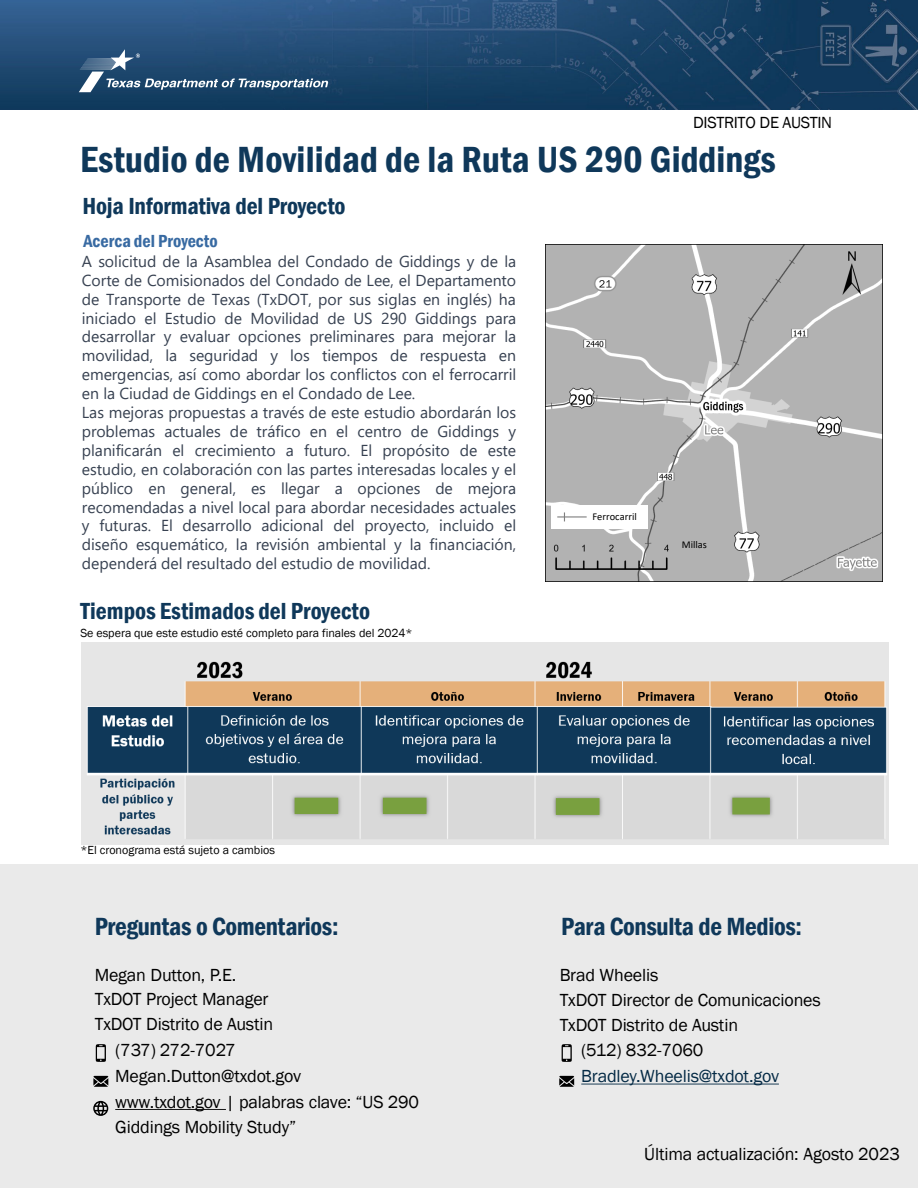
<style>
.page{position:relative;width:918px;height:1188px;background:#fff}
.page>*{position:absolute;margin:0;border:0;box-sizing:border-box;transform-origin:0 0}
.t1{font:600 condensed 37.5px "Franklin Gothic";letter-spacing:.005em;color:#0f385a}
.t2{font:600 condensed 25.5px "Franklin Gothic";letter-spacing:-.01em;color:#0f385a}
.t3{font:600 condensed 24px "Franklin Gothic";letter-spacing:-.005em;color:#0f385a}
.t4{font:18px/26px "Franklin Gothic";letter-spacing:-.01em;color:#000}
.t5{font:18px "Franklin Gothic";letter-spacing:-.01em;color:#042a45}
.t6{font:600 condensed 18px "Franklin Gothic";color:#386aa2}
.t7{font:16.5px "Franklin Gothic";letter-spacing:-.02em;color:#000}
.t8{font:15.9px/18.9px "Segoe UI";color:#374151;text-align:justify}
.t9{font:12px "Franklin Gothic";color:#000}
.t10{font:10.5px "Calibri";letter-spacing:-.005em;color:#000}
</style>
<div class="page">
<img style="left:0;top:0;width:918px;height:109px">
<div style="left:1px;top:864px;width:917px;height:324px;background:#eaeaea"></div>
<svg style="left:581px;top:1084px;width:198px;height:1px"></svg>
<svg style="left:79px;top:49px;width:249px;height:43px;background:#385d7f"></svg>
<svg style="left:562px;top:1044px;width:10px;height:18px"></svg>
<svg style="left:559px;top:1076px;width:15px;height:11px"></svg>
<img style="left:546px;top:244px;width:336px;height:337px">
<svg style="left:115px;top:1109px;width:111px;height:1px"></svg>
<svg style="left:96px;top:1044px;width:10px;height:18px"></svg>
<svg style="left:93px;top:1076px;width:15px;height:11px"></svg>
<svg style="left:93px;top:1101px;width:15px;height:15px"></svg>
<div style="left:552px;top:505px;width:96px;height:24px;background:#fff"></div>
<hr style="left:557px;top:516px;width:30px;height:2px;background:#7f7f7f">
<div style="left:671px;top:532px;width:49px;height:24px;background:#b2b2b2"></div>
<img style="left:81px;top:642px;width:807px;height:203px">
<p class="t7" style="left:693px;top:113px;width:141px">DISTRITO DE AUSTIN</p>
<p class="t1" style="left:80px;top:134px;width:697px">Estudio de Movilidad de la Ruta US 290 Giddings</p>
<p class="t3" style="left:82px;top:190px;width:265px">Hoja Informativa del Proyecto</p>
<p class="t6" style="left:83px;top:229px;width:136px">Acerca del Proyecto</p>
<p class="t8" style="left:82px;top:250px;width:436px">A solicitud de la Asamblea del Condado de Giddings y de la Corte de Comisionados del Condado de Lee, el Departamento de Transporte de Texas (TxDOT, por sus siglas en inglés) ha iniciado el Estudio de Movilidad de US 290 Giddings para desarrollar y evaluar opciones preliminares para mejorar la movilidad, la seguridad y los tiempos de respuesta en emergencias, así como abordar los conflictos con el ferrocarril en la Ciudad de Giddings en el Condado de Lee.</p>
<p class="t8" style="left:82px;top:402px;width:436px">Las mejoras propuestas a través de este estudio abordarán los problemas actuales de tráfico en el centro de Giddings y planificarán el crecimiento a futuro. El propósito de este estudio, en colaboración con las partes interesadas locales y el público en general, es llegar a opciones de mejora recomendadas a nivel local para abordar necesidades actuales y futuras. El desarrollo adicional del proyecto, incluido el diseño esquemático, la revisión ambiental y la financiación, dependerá del resultado del estudio de movilidad.</p>
<p class="t3" style="left:80px;top:595px;width:291px">Tiempos Estimados del Proyecto</p>
<p class="t9" style="left:80px;top:626px;width:334px">Se espera que este estudio esté completo para finales del 2024*</p>
<p class="t10" style="left:592px;top:510px;width:46px">Ferrocarril</p>
<p class="t10" style="left:682px;top:537px;width:27px">Millas</p>
<p class="t9" style="left:80px;top:843px;width:196px">*El cronograma está sujeto a cambios</p>
<p class="t2" style="left:95px;top:910px;width:245px">Preguntas o Comentarios:</p>
<p class="t4" style="left:95px;top:962px;width:143px">Megan Dutton, P.E.</p>
<p class="t4" style="left:95px;top:987px;width:175px">TxDOT Project Manager</p>
<p class="t4" style="left:95px;top:1012px;width:180px">TxDOT Distrito de Austin</p>
<p class="t4" style="left:115px;top:1037px;width:122px">(737) 272-7027</p>
<p class="t4" style="left:115px;top:1063px;width:187px">Megan.Dutton@txdot.gov</p>
<p class="t4" style="left:115px;top:1089px;width:305px">www.txdot.gov | palabras clave: “US 290<br>Giddings Mobility Study”</p>
<p class="t2" style="left:561px;top:910px;width:242px">Para Consulta de Medios:</p>
<p class="t4" style="left:560px;top:962px;width:100px">Brad Wheelis</p>
<p class="t4" style="left:560px;top:987px;width:263px">TxDOT Director de Comunicaciones</p>
<p class="t4" style="left:560px;top:1012px;width:180px">TxDOT Distrito de Austin</p>
<p class="t4" style="left:581px;top:1038px;width:124px">(512) 832-7060</p>
<p class="t5" style="left:581px;top:1065px;width:199px">Bradley.Wheelis@txdot.gov</p>
<p class="t4" style="left:644px;top:1141px;width:257px">Última actualización: Agosto 2023</p>
</div>
